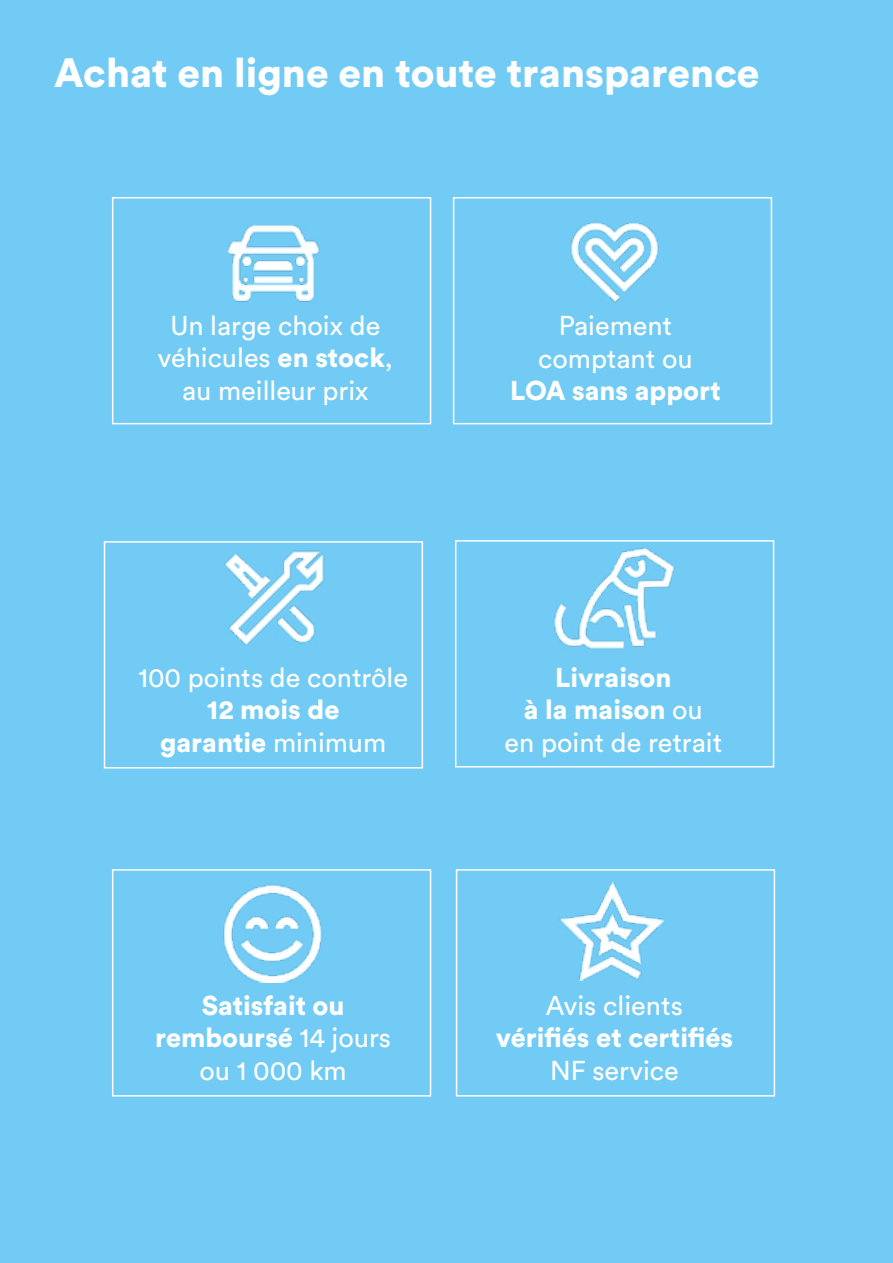
<style>
.page{position:relative;width:893px;height:1263px;background:#71cbf4}
.page>*{position:absolute;margin:0;border:0;box-sizing:border-box;transform-origin:0 0}
.t1{font:40.5px "Circular Std Black";color:#fff}
.t2{font:27px/32.4px "Circular Std Book";color:#fff;text-align:center}
.t3{font:27px/32.4px "Circular Std Black";color:#fff;text-align:center}
.s1{font-family:"Circular Std Black"}
.s2{font-family:"Circular Std Book"}
</style>
<div class="page">
<img style="left:570px;top:222px;width:89px;height:81px">
<img style="left:554px;top:548px;width:121px;height:101px">
<img style="left:559px;top:881px;width:106px;height:99px">
<img style="left:223px;top:884px;width:100px;height:99px">
<img style="left:224px;top:550px;width:100px;height:95px">
<img style="left:227px;top:225px;width:93px;height:77px">
<div style="left:112px;top:197px;width:319px;height:227px;border:2px solid #fff"></div>
<div style="left:453px;top:197px;width:319px;height:227px;border:2px solid #fff"></div>
<div style="left:104px;top:541px;width:319px;height:227px;border:2px solid #fff"></div>
<div style="left:455px;top:540px;width:319px;height:227px;border:2px solid #fff"></div>
<div style="left:112px;top:869px;width:319px;height:227px;border:2px solid #fff"></div>
<div style="left:456px;top:869px;width:319px;height:227px;border:2px solid #fff"></div>
<h1 class="t1" style="left:54px;top:46px;width:707px">Achat en ligne en toute transparence</h1>
<p class="t2" style="left:158px;top:309px;width:236px">Un large choix de véhicules <span class="s1">en stock</span>, au meilleur prix</p>
<p class="t2" style="left:538px;top:309px;width:156px">Paiement comptant ou</p>
<p class="t3" style="left:510px;top:374px;width:212px">LOA sans apport</p>
<p class="t2" style="left:138px;top:661px;width:271px">100 points de contrôle</p>
<p class="t3" style="left:160px;top:693px;width:228px">12 mois de garantie <span class="s2">minimum</span></p>
<p class="t3" style="left:524px;top:660px;width:180px">Livraison<br>à la maison <span class="s2">ou</span></p>
<p class="t2" style="left:504px;top:726px;width:219px">en point de retrait</p>
<p class="t3" style="left:155px;top:988px;width:237px">Satisfait ou remboursé <span class="s2">14 jours</span></p>
<p class="t2" style="left:200px;top:1053px;width:149px">ou 1 000 km</p>
<p class="t2" style="left:546px;top:989px;width:139px">Avis clients</p>
<p class="t3" style="left:496px;top:1021px;width:239px">vérifiés et certifiés</p>
<p class="t2" style="left:550px;top:1053px;width:130px">NF service</p>
</div>
